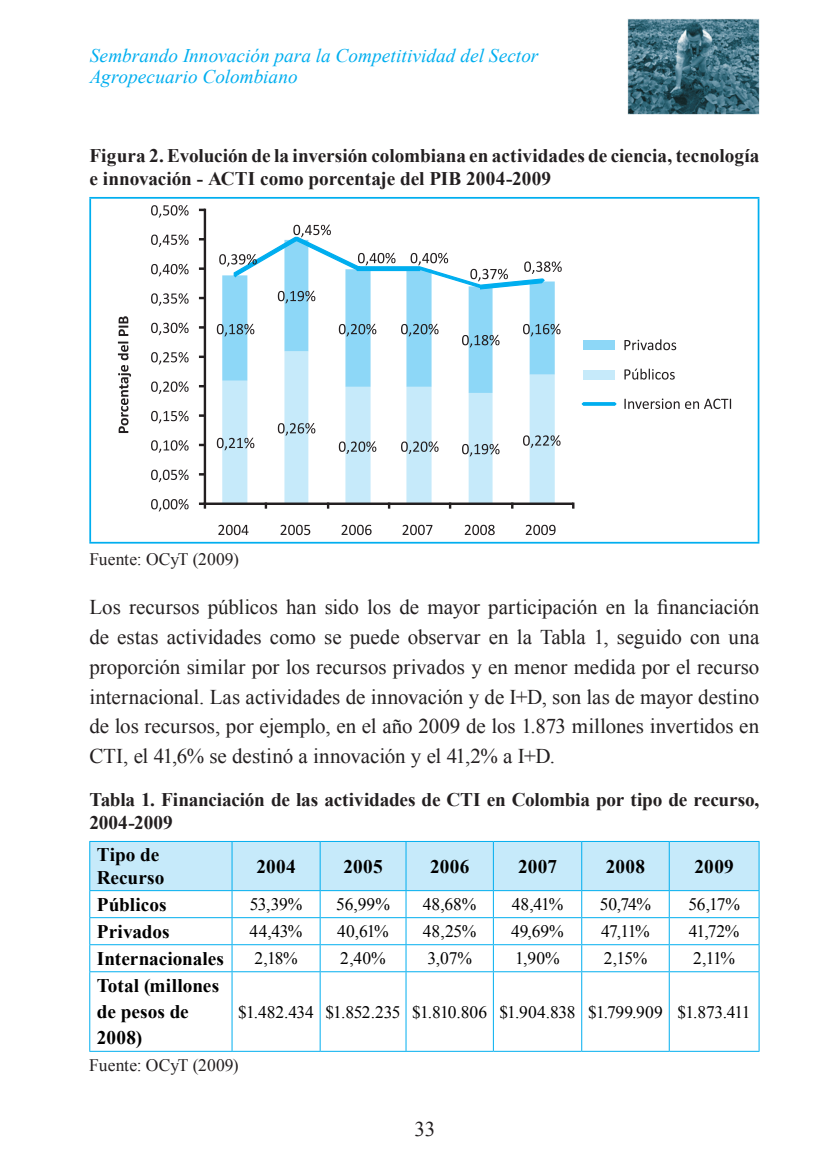
<style>
.page{position:relative;width:819px;height:1166px;background:#fff}
.page>*{position:absolute;margin:0;border:0;box-sizing:border-box;transform-origin:0 0}
.CUERPO{font:21px/29.8px "Times New Roman";letter-spacing:-.005em;color:#231f20;text-align:justify}
.FIGURA_TABLA{font:700 19.25px/23.1px "Times New Roman";letter-spacing:-.005em;color:#231f20}
.CUERPO-2{font:700 19.25px/26.2px "Times New Roman";color:#000}
.t1{font:italic 19.25px/21px "Times New Roman";letter-spacing:.005em;color:#00aeef}
.CUERPO-3{font:17.5px "Times New Roman";letter-spacing:-.015em;color:#000}
.FUENTE{font:17.5px "Times New Roman";letter-spacing:.005em;color:#231f20}
</style>
<div class="page">
<img style="left:628px;top:19px;width:131px;height:95px">
<hr style="left:89px;top:197px;width:670px;height:2px;background:#00aeef">
<hr style="left:89px;top:199px;width:2px;height:343px;background:#00aeef">
<hr style="left:757px;top:199px;width:2px;height:343px;background:#00aeef">
<hr style="left:89px;top:542px;width:670px;height:1px;background:#00aeef">
<svg style="left:222px;top:393px;width:332px;height:109px"></svg>
<svg style="left:222px;top:303px;width:332px;height:90px"></svg>
<div style="left:204px;top:209px;width:2px;height:295px;border:1px solid #231f20"></div>
<svg style="left:199px;top:473px;width:6px;height:2px"></svg>
<svg style="left:199px;top:444px;width:6px;height:2px"></svg>
<svg style="left:199px;top:414px;width:6px;height:3px"></svg>
<svg style="left:199px;top:385px;width:6px;height:2px"></svg>
<svg style="left:199px;top:356px;width:6px;height:2px"></svg>
<svg style="left:199px;top:326px;width:6px;height:3px"></svg>
<svg style="left:199px;top:297px;width:6px;height:2px"></svg>
<svg style="left:199px;top:267px;width:6px;height:3px"></svg>
<svg style="left:199px;top:238px;width:6px;height:2px"></svg>
<svg style="left:199px;top:209px;width:6px;height:2px"></svg>
<div style="left:204px;top:502px;width:369px;height:3px;border:1px solid #231f20"></div>
<svg style="left:199px;top:502px;width:7px;height:7px"></svg>
<svg style="left:265px;top:502px;width:2px;height:7px"></svg>
<svg style="left:327px;top:502px;width:2px;height:7px"></svg>
<svg style="left:388px;top:502px;width:2px;height:7px"></svg>
<svg style="left:449px;top:502px;width:2px;height:7px"></svg>
<svg style="left:511px;top:502px;width:2px;height:7px"></svg>
<svg style="left:572px;top:502px;width:2px;height:7px"></svg>
<svg style="left:217px;top:438px;width:37px;height:12px"></svg>
<svg style="left:278px;top:423px;width:37px;height:13px"></svg>
<svg style="left:339px;top:441px;width:37px;height:13px"></svg>
<svg style="left:401px;top:441px;width:37px;height:13px"></svg>
<svg style="left:462px;top:444px;width:37px;height:12px"></svg>
<svg style="left:523px;top:435px;width:37px;height:13px"></svg>
<svg style="left:217px;top:324px;width:37px;height:12px"></svg>
<svg style="left:339px;top:324px;width:37px;height:12px"></svg>
<svg style="left:401px;top:324px;width:37px;height:12px"></svg>
<svg style="left:462px;top:335px;width:37px;height:12px"></svg>
<svg style="left:523px;top:324px;width:37px;height:12px"></svg>
<svg style="left:219px;top:225px;width:342px;height:78px"></svg>
<svg style="left:151px;top:499px;width:37px;height:12px"></svg>
<svg style="left:151px;top:469px;width:37px;height:13px"></svg>
<svg style="left:151px;top:440px;width:37px;height:13px"></svg>
<svg style="left:151px;top:411px;width:37px;height:12px"></svg>
<svg style="left:151px;top:381px;width:37px;height:13px"></svg>
<svg style="left:151px;top:352px;width:37px;height:13px"></svg>
<svg style="left:151px;top:323px;width:37px;height:12px"></svg>
<svg style="left:151px;top:293px;width:37px;height:13px"></svg>
<svg style="left:151px;top:264px;width:37px;height:12px"></svg>
<svg style="left:151px;top:234px;width:37px;height:13px"></svg>
<svg style="left:151px;top:205px;width:37px;height:13px"></svg>
<svg style="left:218px;top:525px;width:30px;height:10px"></svg>
<svg style="left:280px;top:525px;width:30px;height:10px"></svg>
<svg style="left:341px;top:525px;width:30px;height:10px"></svg>
<svg style="left:402px;top:525px;width:30px;height:10px"></svg>
<svg style="left:464px;top:525px;width:30px;height:10px"></svg>
<svg style="left:525px;top:525px;width:30px;height:10px"></svg>
<div style="left:583px;top:340px;width:31px;height:10px;background:#8dd7f7"></div>
<svg style="left:624px;top:339px;width:52px;height:11px"></svg>
<div style="left:583px;top:370px;width:31px;height:9px;background:#c6eafa"></div>
<svg style="left:624px;top:368px;width:50px;height:12px"></svg>
<svg style="left:581px;top:402px;width:36px;height:4px"></svg>
<svg style="left:624px;top:398px;width:55px;height:11px"></svg>
<svg style="left:685px;top:399px;width:46px;height:10px"></svg>
<svg style="left:118px;top:342px;width:13px;height:91px"></svg>
<svg style="left:119px;top:316px;width:9px;height:20px"></svg>
<svg style="left:89px;top:841px;width:670px;height:130px"></svg>
<hr style="left:89px;top:971px;width:143px;height:1px;background:#00aeef">
<hr style="left:89px;top:972px;width:1px;height:79px;background:#00aeef">
<hr style="left:232px;top:971px;width:88px;height:1px;background:#00aeef">
<hr style="left:231px;top:972px;width:1px;height:79px;background:#00aeef">
<hr style="left:320px;top:971px;width:86px;height:1px;background:#00aeef">
<hr style="left:320px;top:972px;width:1px;height:79px;background:#00aeef">
<hr style="left:406px;top:971px;width:87px;height:1px;background:#00aeef">
<hr style="left:405px;top:972px;width:1px;height:79px;background:#00aeef">
<hr style="left:493px;top:971px;width:88px;height:1px;background:#00aeef">
<hr style="left:493px;top:972px;width:1px;height:79px;background:#00aeef">
<hr style="left:581px;top:971px;width:88px;height:1px;background:#00aeef">
<hr style="left:581px;top:972px;width:1px;height:79px;background:#00aeef">
<hr style="left:669px;top:971px;width:90px;height:1px;background:#00aeef">
<hr style="left:668px;top:972px;width:1px;height:79px;background:#00aeef">
<hr style="left:758px;top:972px;width:1px;height:79px;background:#00aeef">
<hr style="left:89px;top:1051px;width:143px;height:1px;background:#00aeef">
<hr style="left:232px;top:1051px;width:88px;height:1px;background:#00aeef">
<hr style="left:320px;top:1051px;width:86px;height:1px;background:#00aeef">
<hr style="left:406px;top:1051px;width:87px;height:1px;background:#00aeef">
<hr style="left:493px;top:1051px;width:88px;height:1px;background:#00aeef">
<hr style="left:581px;top:1051px;width:88px;height:1px;background:#00aeef">
<hr style="left:669px;top:1051px;width:90px;height:1px;background:#00aeef">
<p class="t1" style="left:90px;top:44px;width:450px">Sembrando Innovación para la Competitividad del Sector<br>Agropecuario Colombiano</p>
<p class="FIGURA_TABLA" style="left:89px;top:143px;width:671px">Figura 2. Evolución de la inversión colombiana en actividades de ciencia, tecnología e innovación - ACTI como porcentaje del PIB 2004-2009</p>
<p class="FUENTE" style="left:89px;top:547px;width:151px">Fuente: OCyT (2009)</p>
<p class="CUERPO" style="left:89px;top:592px;width:671px">Los recursos públicos han sido los de mayor participación en la financiación de estas actividades como se puede observar en la Tabla 1, seguido con una proporción similar por los recursos privados y en menor medida por el recurso internacional. Las actividades de innovación y de I+D, son las de mayor destino de los recursos, por ejemplo, en el año 2009 de los 1.873 millones invertidos en CTI, el 41,6% se destinó a innovación y el 41,2% a I+D.</p>
<p class="FIGURA_TABLA" style="left:89px;top:787px;width:671px">Tabla 1. Financiación de las actividades de CTI en Colombia por tipo de recurso,<br>2004-2009</p>
<p class="CUERPO-2" style="left:97px;top:843px;width:69px;line-height:22.1px">Tipo de<br>Recurso</p>
<p class="CUERPO-2" style="left:256px;top:852px;width:41px">2004</p>
<p class="CUERPO-2" style="left:343px;top:852px;width:41px">2005</p>
<p class="CUERPO-2" style="left:430px;top:852px;width:41px">2006</p>
<p class="CUERPO-2" style="left:518px;top:852px;width:40px">2007</p>
<p class="CUERPO-2" style="left:606px;top:852px;width:41px">2008</p>
<p class="CUERPO-2" style="left:694px;top:852px;width:41px">2009</p>
<p class="CUERPO-2" style="left:97px;top:890px;width:71px">Públicos</p>
<p class="CUERPO-3" style="left:250px;top:892px;width:54px">53,39%</p>
<p class="CUERPO-3" style="left:336px;top:892px;width:55px">56,99%</p>
<p class="CUERPO-3" style="left:423px;top:892px;width:55px">48,68%</p>
<p class="CUERPO-3" style="left:512px;top:892px;width:53px">48,41%</p>
<p class="CUERPO-3" style="left:599px;top:892px;width:53px">50,74%</p>
<p class="CUERPO-3" style="left:688px;top:892px;width:53px">56,17%</p>
<p class="CUERPO-2" style="left:97px;top:917px;width:74px">Privados</p>
<p class="CUERPO-3" style="left:249px;top:919px;width:54px">44,43%</p>
<p class="CUERPO-3" style="left:337px;top:919px;width:53px">40,61%</p>
<p class="CUERPO-3" style="left:423px;top:919px;width:55px">48,25%</p>
<p class="CUERPO-3" style="left:511px;top:919px;width:54px">49,69%</p>
<p class="CUERPO-3" style="left:601px;top:919px;width:50px">47,11%</p>
<p class="CUERPO-3" style="left:688px;top:919px;width:52px">41,72%</p>
<p class="CUERPO-2" style="left:97px;top:945px;width:129px">Internacionales</p>
<p class="CUERPO-3" style="left:254px;top:946px;width:45px">2,18%</p>
<p class="CUERPO-3" style="left:340px;top:946px;width:47px">2,40%</p>
<p class="CUERPO-3" style="left:427px;top:946px;width:46px">3,07%</p>
<p class="CUERPO-3" style="left:515px;top:946px;width:46px">1,90%</p>
<p class="CUERPO-3" style="left:603px;top:946px;width:45px">2,15%</p>
<p class="CUERPO-3" style="left:693px;top:946px;width:44px">2,11%</p>
<p class="CUERPO-2" style="left:97px;top:972px;width:124px">Total (millones de pesos de<br>2008)</p>
<p class="CUERPO-3" style="left:238px;top:1000px;width:77px">$1.482.434</p>
<p class="CUERPO-3" style="left:325px;top:1000px;width:77px">$1.852.235</p>
<p class="CUERPO-3" style="left:412px;top:1000px;width:76px">$1.810.806</p>
<p class="CUERPO-3" style="left:499px;top:1000px;width:78px">$1.904.838</p>
<p class="CUERPO-3" style="left:588px;top:1000px;width:76px">$1.799.909</p>
<p class="CUERPO-3" style="left:677px;top:1000px;width:75px">$1.873.411</p>
<p class="FUENTE" style="left:89px;top:1053px;width:151px">Fuente: OCyT (2009)</p>
<p class="CUERPO" style="left:414px;top:1114px;width:22px">33</p>
</div>
